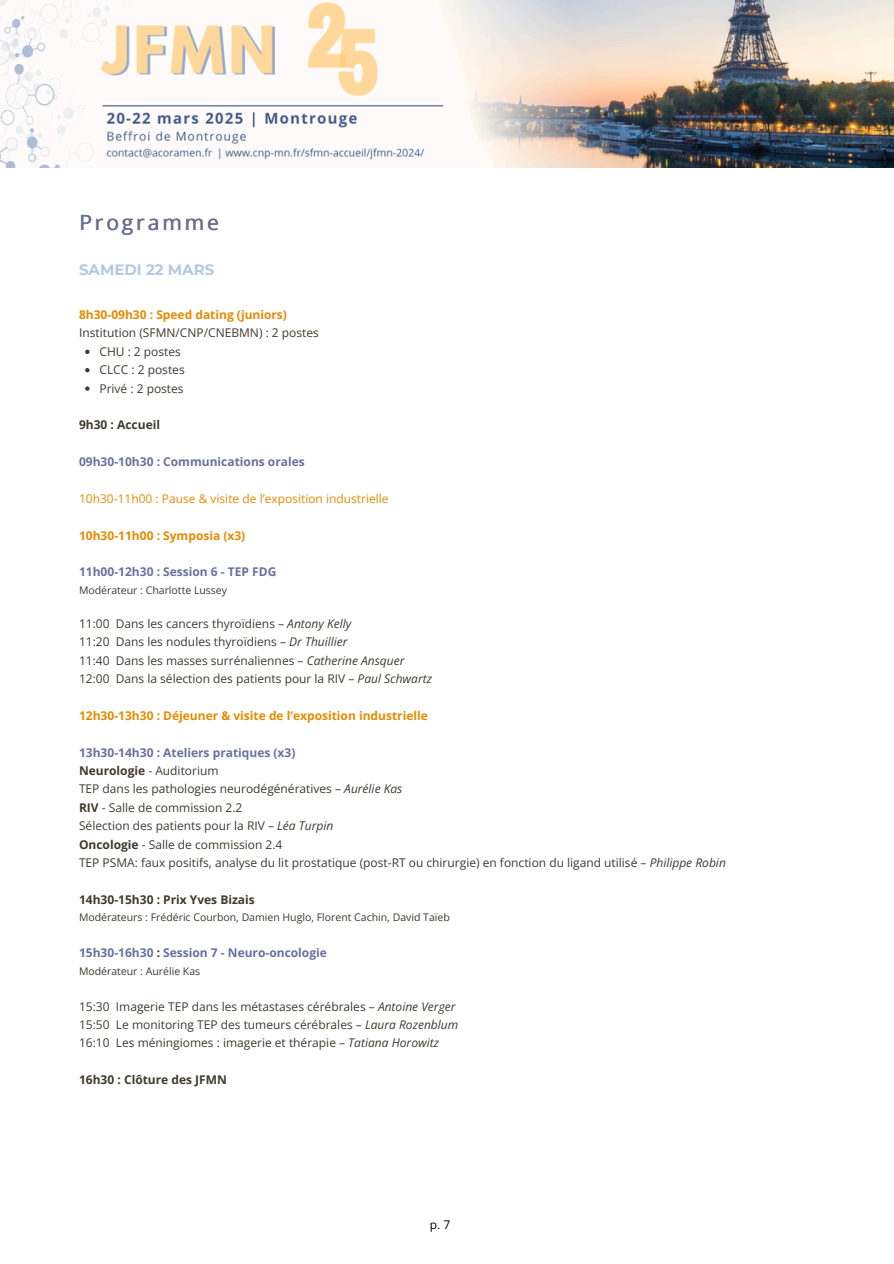
<style>
.page{position:relative;width:894px;height:1264px;background:#fff}
.page>*{position:absolute;margin:0;border:0;box-sizing:border-box;transform-origin:0 0}
.t1{font:21px "Open Sans";letter-spacing:.14em;color:#69709f}
.t2{font:700 15px "Montserrat";color:#b5c8e4}
.t3{font:12px/18.5px "Open Sans";color:#3e3a2f}
.t4{font:700 12px "Open Sans";color:#69709f}
.t5{font:700 12px "Open Sans";color:#e68a00}
.t6{font:700 12px "Open Sans";color:#3e3a2f}
.t7{font:12px "Open Sans";color:#e68a00}
.t8{font:12px "Open Sans";color:#000}
.t9{font:10.5px "Open Sans";color:#3e3a2f}
.s1{font-weight:700;color:#e68a00}
.s2{font-style:italic}
.s3{font-weight:700;color:#69709f}
.s4{font-weight:700}
.s5{color:#3e3a2f}
</style>
<div class="page">
<svg style="left:85px;top:349px;width:4px;height:5px"></svg>
<svg style="left:85px;top:368px;width:4px;height:4px"></svg>
<svg style="left:85px;top:386px;width:4px;height:5px"></svg>
<img style="left:0;top:0;width:893px;height:168px">
<p class="t1" style="left:79px;top:207px;width:141px">Programme</p>
<h4 class="t2" style="left:79px;top:261px;width:137px">SAMEDI 22 MARS</h4>
<p class="t3" style="left:79px;top:305px;width:241px"><span class="s1">8h30-09h30 : Speed dating (juniors)<br></span>Institution (SFMN/CNP/CNEBMN) : 2 postes</p>
<p class="t3" style="left:99px;top:342px;width:83px">CHU : 2 postes</p>
<p class="t3" style="left:99px;top:360px;width:87px">CLCC : 2 postes</p>
<h3 class="t3" style="left:99px;top:378px;width:86px">Privé : 2 postes</h3>
<h3 class="t6" style="left:79px;top:416px;width:82px">9h30 : Accueil</h3>
<h4 class="t4" style="left:79px;top:453px;width:227px">09h30-10h30 : Communications orales</h4>
<h3 class="t7" style="left:79px;top:490px;width:311px">10h30-11h00 : Pause &amp; visite de l’exposition industrielle</h3>
<h4 class="t5" style="left:79px;top:527px;width:168px">10h30-11h00 : Symposia (x3)</h4>
<h4 class="t4" style="left:79px;top:563px;width:199px">11h00-12h30 : Session 6 - TEP FDG</h4>
<h4 class="t9" style="left:79px;top:582px;width:149px">Modérateur : Charlotte Lussey</h4>
<h3 class="t3" style="left:79px;top:614px;width:327px">11:00 Dans les cancers thyroïdiens – <span class="s2">Antony Kelly<br></span>11:20 Dans les nodules thyroïdiens – <span class="s2">Dr Thuillier<br></span>11:40 Dans les masses surrénaliennes – <span class="s2">Catherine Ansquer </span>12:00</h3>
<h4 class="t3" style="left:116px;top:669px;width:317px">Dans la sélection des patients pour la RIV – <span class="s2">Paul Schwartz</span></h4>
<h4 class="t5" style="left:79px;top:707px;width:350px">12h30-13h30 : Déjeuner &amp; visite de l’exposition industrielle</h4>
<h4 class="t3" style="left:79px;top:742px;width:325px"><span class="s3">13h30-14h30 : Ateliers pratiques (x3)<br></span><span class="s4">Neurologie</span> - Auditorium<br>TEP dans les pathologies neurodégénératives – <span class="s2">Aurélie Kas </span><span class="s4">RIV</span> - Salle de commission 2.2<br>Sélection des patients pour la RIV – <span class="s2">Léa Turpin</span></h4>
<p class="t3" style="left:79px;top:834px;width:648px"><span class="s4">Oncologie</span> - Salle de commission 2.4<br>TEP PSMA: faux positifs, analyse du lit prostatique (post-RT ou chirurgie) en fonction du ligand utilisé – <span class="s2">Philippe Robin</span></p>
<p class="t6" style="left:79px;top:891px;width:177px">14h30-15h30 : Prix Yves Bizais</p>
<p class="t9" style="left:79px;top:910px;width:372px">Modérateurs : Frédéric Courbon, Damien Huglo, Florent Cachin, David Taïeb</p>
<p class="t4" style="left:79px;top:944px;width:249px">15h30-16h30 <span class="s5">:</span> Session 7 - Neuro-oncologie</p>
<p class="t9" style="left:79px;top:963px;width:123px">Modérateur : Aurélie Kas</p>
<p class="t3" style="left:79px;top:996px;width:378px">15:30 Imagerie TEP dans les métastases cérébrales – <span class="s2">Antoine Verger</span></p>
<p class="t3" style="left:79px;top:1015px;width:380px">15:50 Le monitoring TEP des tumeurs cérébrales – <span class="s2">Laura Rozenblum<br></span>16:10 Les méningiomes : imagerie et thérapie – <span class="s2">Tatiana Horowitz</span></p>
<p class="t6" style="left:79px;top:1071px;width:149px">16h30 : Clôture des JFMN</p>
<h2 class="t8" style="left:429px;top:1215px;width:22px">p. 7</h2>
</div>
